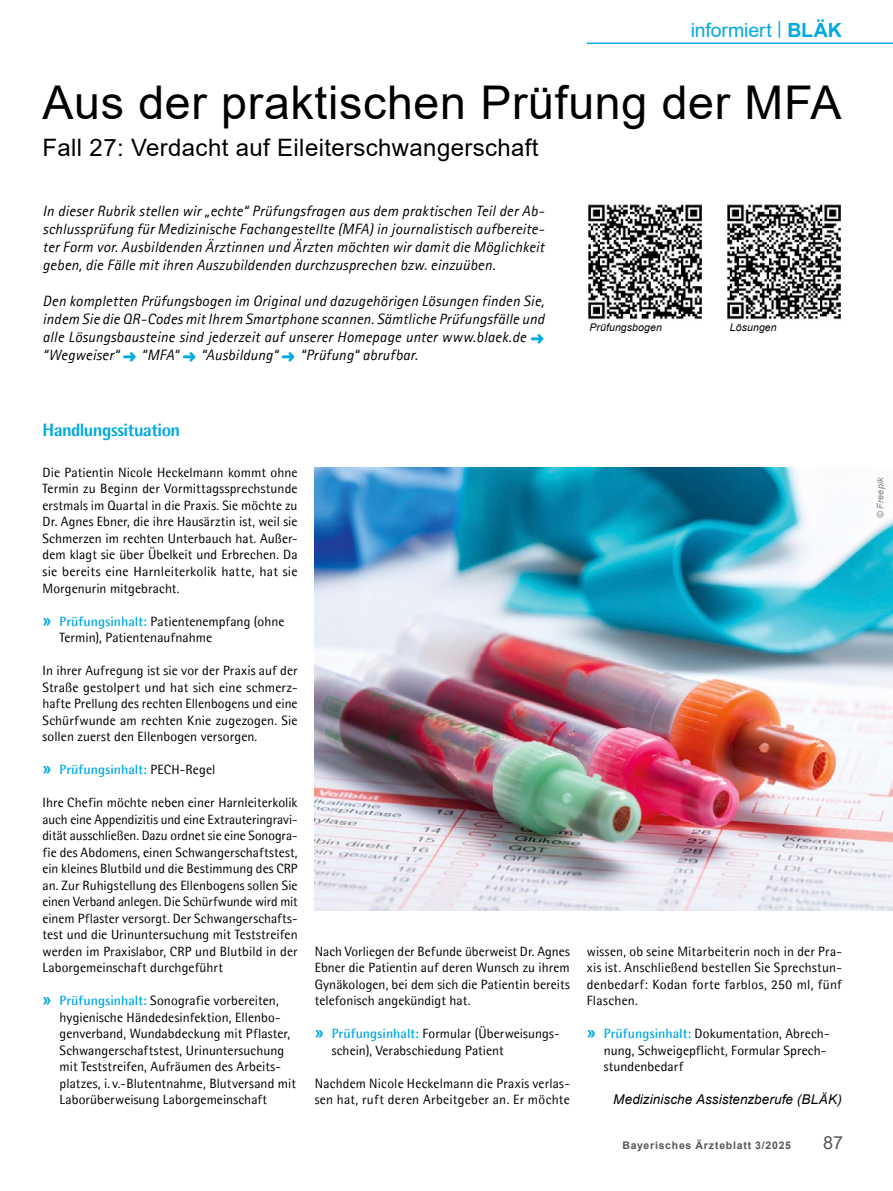
<style>
.page{position:relative;width:893px;height:1191px;background:#fff}
.page>*{position:absolute;margin:0;border:0;box-sizing:border-box;transform-origin:0 0}
.t1{font:46.5px "Arial";letter-spacing:.015em;color:#000}
.t2{font:24px "Arial";letter-spacing:.015em;color:#000}
.t3{font:19.5px "Arial";letter-spacing:-.005em;color:#00a9e0}
.t4{font:800 18px "Agfa Rotis Semisans";letter-spacing:-.03em;color:#00a9e0}
.t5{font:18px "Arial";color:#575654}
.t6{font:italic 15px/18px "Agfa Rotis Sans Serif";letter-spacing:.01em;color:#000;text-align:justify}
.t7{font:13.5px/16.5px "Agfa Rotis Semisans";letter-spacing:.005em;color:#000;text-align:justify}
.t8{font:italic 13.5px "Arial";letter-spacing:.005em;color:#000}
.t9{font:700 13.5px "Agfa Rotis Semisans";color:#00a9e0}
.t10{font:700 10.5px "Arial";letter-spacing:.07em;color:#575654}
.t11{font:italic 10.5px "Arial";letter-spacing:.01em;color:#000}
.t12{font:italic 9px "Arial";color:#838182}
.s1{font-weight:700}
.s2{font-family:"Arial";font-weight:700;font-size:16.5px;color:#00a9e0}
.s3{font-weight:700;color:#00a9e0}
.s4{font-family:"Arial";font-size:16.5px}
.s5{font-weight:400;color:#000}
</style>
<div class="page">
<hr style="left:587px;top:43px;width:306px;height:1px;background:#00a9e0">
<img style="left:315px;top:468px;width:578px;height:443px">
<img style="left:727px;top:204px;width:114px;height:116px">
<img style="left:588px;top:204px;width:114px;height:116px">
<h3 class="t3" style="left:691px;top:16px;width:153px">informiert <sup>|</sup> <span class="s1">BLÄK</span></h3>
<h1 class="t1" style="left:43px;top:71px;width:801px">Aus der praktischen Prüfung der MFA</h1>
<h2 class="t2" style="left:43px;top:131px;width:498px">Fall 27: Verdacht auf Eileiterschwangerschaft</h2>
<p class="t6" style="left:43px;top:202px;width:503px">In dieser Rubrik stellen wir „echte“ Prüfungsfragen aus dem praktischen Teil der Ab&shy;schlussprüfung für Medizinische Fachangestellte (MFA) in journalistisch aufbereite&shy;ter Form vor. Ausbildenden Ärztinnen und Ärzten möchten wir damit die Möglichkeit geben, die Fälle mit ihren Auszubildenden durchzusprechen bzw. einzuüben.</p>
<p class="t6" style="left:43px;top:292px;width:503px;text-align:left">Den kompletten Prüfungsbogen im Original und dazugehörigen Lösungen finden Sie, indem Sie die QR-Codes mit Ihrem Smartphone scannen. Sämtliche Prüfungsfälle und alle Lösungsbausteine sind jederzeit auf unserer Homepage unter www.blaek.de “Wegweiser“</p>
<p class="t6" style="left:141px;top:346px;width:39px">“MFA“</p>
<p class="t6" style="left:201px;top:346px;width:79px">“Ausbildung“</p>
<p class="t6" style="left:300px;top:346px;width:119px">“Prüfung“ abrufbar.</p>
<p class="t11" style="left:589px;top:320px;width:74px">Prüfungsbogen</p>
<p class="t11" style="left:730px;top:320px;width:48px">Lösungen</p>
<h3 class="t4" style="left:43px;top:418px;width:139px">Handlungssituation</h3>
<p class="t7" style="left:43px;top:464px;width:257px">Die Patientin Nicole Heckelmann kommt ohne Termin zu Beginn der Vormittagssprechstunde erstmals im Quartal in die Praxis. Sie möchte zu Dr. Agnes Ebner, die ihre Hausärztin ist, weil sie Schmerzen im rechten Unterbauch hat. Außer&shy;dem klagt sie über Übelkeit und Erbrechen. Da sie bereits eine Harnleiterkolik hatte, hat sie Morgenurin mitgebracht.</p>
<p class="t7" style="left:60px;top:612px;width:226px;text-indent:-17px"><span class="s2">»</span> <span class="s3">Prüfungsinhalt:</span> Patientenempfang (ohne<br>Termin), Patientenaufnahme</p>
<p class="t7" style="left:43px;top:662px;width:257px">In ihrer Aufregung ist sie vor der Praxis auf der Straße gestolpert und hat sich eine schmerz&shy;hafte Prellung des rechten Ellenbogens und eine Schürfwunde am rechten Knie zugezogen. Sie sollen zuerst den Ellenbogen versorgen.</p>
<p class="t9" style="left:43px;top:761px;width:174px"><span class="s4">»</span> Prüfungsinhalt: <span class="s5">PECH-Regel</span></p>
<p class="t7" style="left:43px;top:794px;width:257px">Ihre Chefin möchte neben einer Harnleiterkolik auch eine Appendizitis und eine Extrauteringravi&shy;dität ausschließen. Dazu ordnet sie eine Sonogra&shy;fie des Abdomens, einen Schwangerschaftstest, ein kleines Blutbild und die Bestimmung des CRP an. Zur Ruhigstellung des Ellenbogens sollen Sie einen Verband anlegen. Die Schürfwunde wird mit einem Pflaster versorgt. Der Schwangerschafts&shy;test und die Urinuntersuchung mit Teststreifen werden im Praxislabor, CRP und Blutbild in der Laborgemeinschaft durchgeführt</p>
<p class="t7" style="left:60px;top:992px;width:238px;text-align:left;text-indent:-17px"><span class="s2">»</span> <span class="s3">Prüfungsinhalt:</span> Sonografie vorbereiten, hygienische Händedesinfektion, Ellenbo&shy;genverband, Wundabdeckung mit Pflaster, Schwangerschaftstest, Urinuntersuchung mit Teststreifen, Aufräumen des Arbeits&shy;platzes, i. v.-Blutentnahme, Blutversand mit Laborüberweisung Laborgemeinschaft</p>
<p class="t7" style="left:315px;top:942px;width:257px">Nach Vorliegen der Befunde überweist Dr. Agnes Ebner die Patientin auf deren Wunsch zu ihrem Gynäkologen, bei dem sich die Patientin bereits telefonisch angekündigt hat.</p>
<p class="t7" style="left:332px;top:1025px;width:229px;text-indent:-17px"><span class="s2">»</span> <span class="s3">Prüfungsinhalt:</span> Formular (Überweisungs&shy;schein), Verabschiedung Patient</p>
<p class="t7" style="left:315px;top:1074px;width:257px">Nachdem Nicole Heckelmann die Praxis verlas&shy;sen hat, ruft deren Arbeitgeber an. Er möchte</p>
<p class="t7" style="left:587px;top:942px;width:257px">wissen, ob seine Mitarbeiterin noch in der Pra&shy;xis ist. Anschließend bestellen Sie Sprechstun&shy;denbedarf: Kodan forte farblos, 250 ml, fünf Flaschen.</p>
<p class="t7" style="left:604px;top:1025px;width:227px;text-align:left;text-indent:-17px"><span class="s2">»</span> <span class="s3">Prüfungsinhalt:</span> Dokumentation, Abrech&shy;nung, Schweigepflicht, Formular Sprech&shy;stundenbedarf</p>
<p class="t8" style="left:613px;top:1090px;width:230px">Medizinische Assistenzberufe (BLÄK)</p>
<p class="t10" style="left:622px;top:1137px;width:170px">Bayerisches Ärzteblatt 3/2025</p>
<h3 class="t5" style="left:823px;top:1130px;width:21px">87</h3>
<p class="t12" style="left:874px;top:517px;width:42px;rotate:-90deg">© Freepik</p>
</div>
